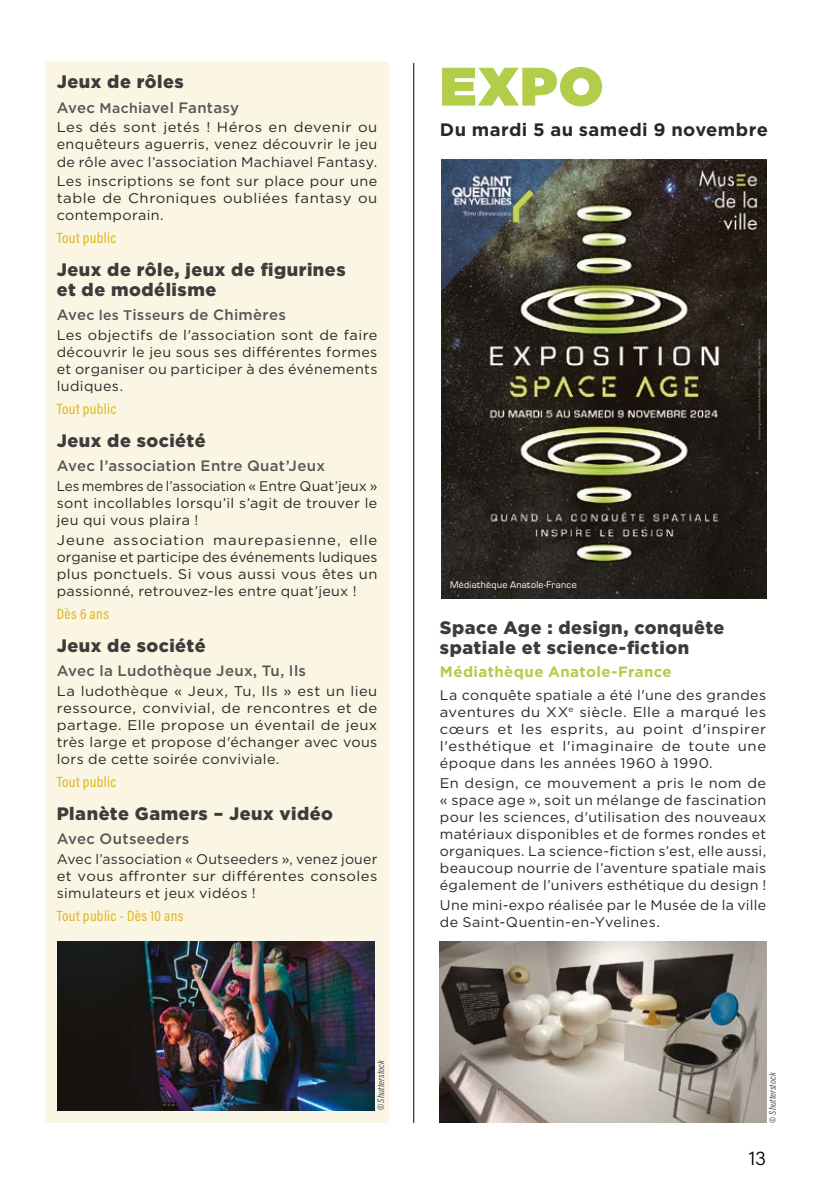
<style>
.page{position:relative;width:840px;height:1191px;background:#fff}
.page>*{position:absolute;margin:0;border:0;box-sizing:border-box;transform-origin:0 0}
.t1{font:900 54px "Gotham";color:#b1cd4a}
.t2{font:300 20px "Acumin Pro";color:#000}
.t3{font:900 18px/20px "Gotham";letter-spacing:.03em;color:#3c3c3b}
.t4{font:700 18px "Gotham";letter-spacing:.02em;color:#282827}
.t5{font:500 15px "Gotham";letter-spacing:.02em;color:#575756}
.t6{font:500 15px "Acumin Pro Cond";letter-spacing:.025em;color:#dfba2b}
.t7{font:700 15px "Gotham";letter-spacing:.025em;color:#b1cd4a}
.t8{font:14px/17px "Gotham";letter-spacing:.025em;color:#282827;text-align:justify}
.t9{font:14px/17px "Gotham";letter-spacing:.025em;color:#282827;text-align:justify;scale:1.04 1}
.t10{font:14px/17px "Gotham";letter-spacing:.025em;color:#282827;text-align:justify;scale:1.06 1}
.t11{font:14px/17px "Gotham";letter-spacing:.025em;color:#282827;text-align:justify;scale:1.05 1}
.t12{font:14px/17px "Gotham";letter-spacing:.025em;color:#282827;text-align:justify;scale:.95 1}
.t13{font:10px "Eurostile";letter-spacing:.03em;color:#fff}
.t14{font:italic 9.6px "Acumin Pro Cond";letter-spacing:.015em;color:#4a4a49}
.s1{font-size:14px}
</style>
<div class="page">
<img style="left:439px;top:941px;width:326px;height:181px">
<div style="left:45px;top:62px;width:343px;height:1061px;background:#fbf5e4"></div>
<hr style="left:413px;top:63px;width:1px;height:1060px;background:#000">
<img style="left:57px;top:941px;width:317px;height:169px">
<img style="left:441px;top:159px;width:324px;height:439px">
<p class="t3" style="left:57px;top:72px;width:128px">Jeux de rôles</p>
<p class="t5" style="left:57px;top:97px;width:184px">Avec <span class="s1">Mach</span>iavel Fantasy</p>
<p class="t10" style="left:57px;top:119px;width:304px">Les dés sont jetés ! Héros en devenir ou enquêteurs aguerris, venez découvrir le jeu de rôle avec l’association Machiavel Fantasy.</p>
<p class="t8" style="left:57px;top:173px;width:322px">Les inscriptions se font sur place pour une table de Chroniques oubliées fantasy ou contemporain.</p>
<p class="t6" style="left:57px;top:228px;width:61px">Tout public</p>
<p class="t3" style="left:57px;top:259px;width:290px">Jeux de rôle, jeux de figurines et de modélisme</p>
<p class="t5" style="left:57px;top:305px;width:230px">Ave<span class="s1">c les T</span>is<span class="s1">se</span>urs de Chimères</p>
<p class="t9" style="left:57px;top:326px;width:310px">Les objectifs de l'association sont de faire découvrir le jeu sous ses différentes formes et organiser ou participer à des événements ludiques.</p>
<p class="t6" style="left:57px;top:399px;width:61px">Tout public</p>
<p class="t3" style="left:57px;top:430px;width:150px">Jeux de société</p>
<p class="t5" style="left:57px;top:456px;width:270px">Avec l’association Entre Quat’Jeux</p>
<p class="t12" style="left:57px;top:477px;width:339px">Les membres de l’association « Entre Quat’jeux » sont incollables lorsqu’il s’agit de trouver le jeu qui vous plaira !</p>
<p class="t10" style="left:57px;top:531px;width:304px">Jeune association maurepasienne, elle organise et participe des événements ludiques plus ponctuels. Si vous aussi vous êtes un passionné, retrouvez-les entre quat’jeux !</p>
<p class="t6" style="left:57px;top:604px;width:54px">Dès 6 ans</p>
<p class="t3" style="left:57px;top:635px;width:150px">Jeux de société</p>
<p class="t5" style="left:57px;top:661px;width:251px">Avec la Ludothèque Jeux, Tu, Ils</p>
<p class="t11" style="left:57px;top:682px;width:307px">La ludothèque « Jeux, Tu, Ils » est un lieu ressource, convivial, de rencontres et de partage. Elle propose un éventail de jeux très large et propose d'échanger avec vous lors de cette soirée conviviale.</p>
<p class="t6" style="left:57px;top:771px;width:61px">Tout public</p>
<p class="t3" style="left:57px;top:803px;width:278px">Planète Gamers – Jeux vidéo</p>
<p class="t5" style="left:57px;top:829px;width:134px">Avec Outseeders</p>
<p class="t8" style="left:57px;top:850px;width:322px">Avec l’association « Outseeders », venez jouer et vous affronter sur différentes consoles simulateurs et jeux vidéos !</p>
<p class="t6" style="left:57px;top:905px;width:128px">Tout public - Dès 10 ans</p>
<p class="t14" style="left:374px;top:1110px;width:52px;rotate:-90deg">© Shutterstock</p>
<h1 class="t1" style="left:439px;top:48px;width:165px">EXPO</h1>
<p class="t4" style="left:439px;top:118px;width:329px">Du mardi 5 au samedi 9 novembre</p>
<p class="t13" style="left:450px;top:579px;width:128px">Médiathèque Anatole-France</p>
<p class="t3" style="left:439px;top:618px;width:286px;line-height:19.4px">Space Age : design, conquête spatiale et science-fiction</p>
<p class="t7" style="left:439px;top:662px;width:233px">Médiathèque Anatole-France</p>
<p class="t8" style="left:439px;top:686px;width:328px">La conquête spatiale a été l'une des grandes aventures du XX<sup>e</sup> siècle. Elle a marqué les cœurs et les esprits, au point d'inspirer l'esthétique et l'imaginaire de toute une époque dans les années 1960 à 1990.</p>
<p class="t9" style="left:439px;top:774px;width:315px">En design, ce mouvement a pris le nom de « space age », soit un mélange de fascination pour les sciences, d'utilisation des nouveaux matériaux disponibles et de formes rondes et organiques. La science-fiction s’est, elle aussi, beaucoup nourrie de l’aventure spatiale mais également de l’univers esthétique du design !</p>
<p class="t8" style="left:439px;top:896px;width:327px">Une mini-expo réalisée par le Musée de la ville de Saint-Quentin-en-Yvelines.</p>
<p class="t14" style="left:765px;top:1122px;width:52px;rotate:-90deg">© Shutterstock</p>
<h2 class="t2" style="left:748px;top:1144px;width:19px">13</h2>
</div>
